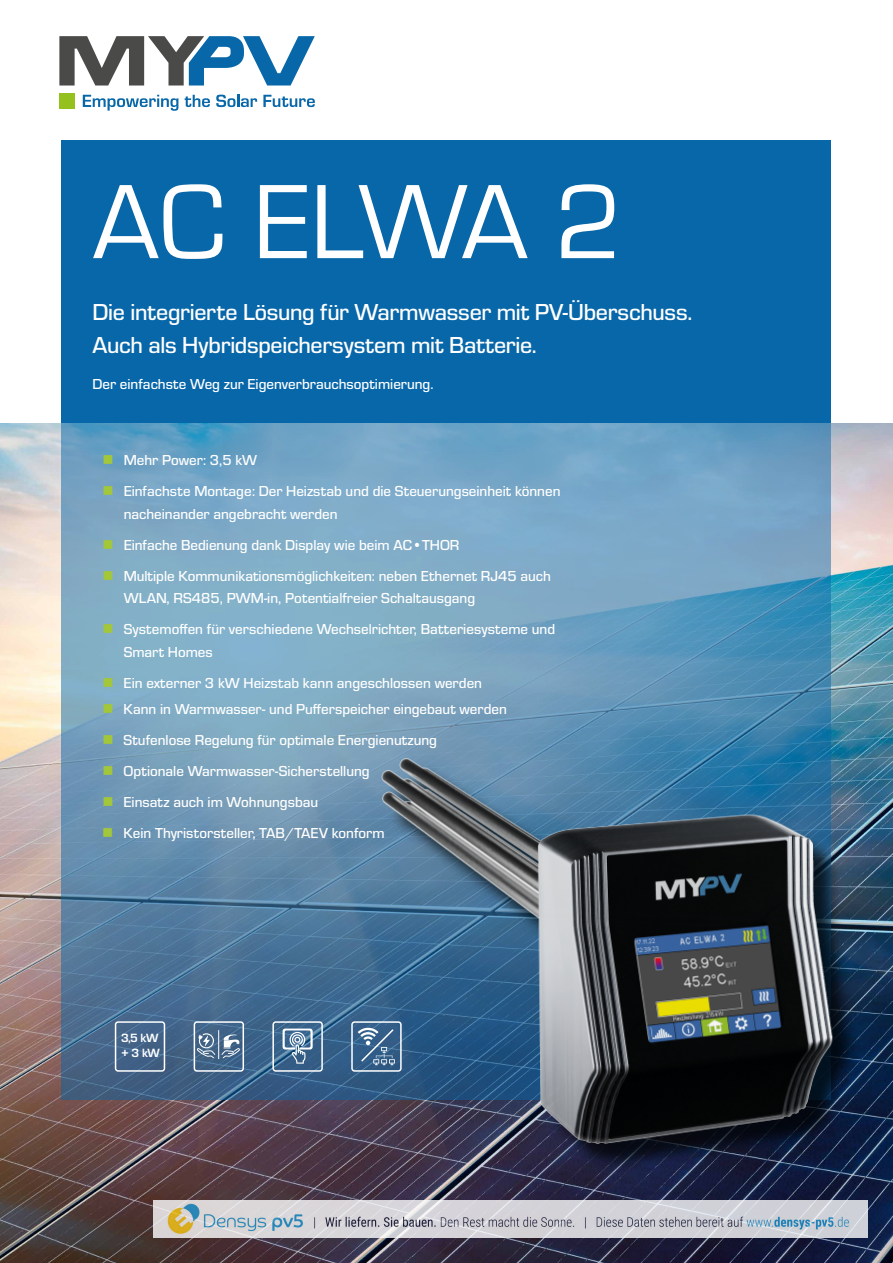
<style>
.page{position:relative;width:893px;height:1263px;background:#fff}
.page>*{position:absolute;margin:0;border:0;box-sizing:border-box;transform-origin:0 0}
.t1{font:109.5px "Eurostile";letter-spacing:-.025em;color:#fff}
.t2{font:500 24px/32.4px "Eurostile";letter-spacing:-.01em;color:#fff}
.t3{font:500 15px/31px "Eurostile";color:#fff}
.t4{font:700 12.45px/14.9px "Eurostile";color:#fff}
</style>
<div class="page">
<img style="left:0;top:423px;width:893px;height:840px">
<div style="left:62px;top:140px;width:769px;height:283px;background:#0867a9"></div>
<svg style="left:62px;top:423px;width:769px;height:676px;background:#709dbd"></svg>
<svg style="left:83px;top:95px;width:95px;height:16px"></svg>
<svg style="left:185px;top:95px;width:25px;height:12px"></svg>
<svg style="left:216px;top:95px;width:41px;height:12px"></svg>
<svg style="left:263px;top:95px;width:52px;height:12px"></svg>
<div style="left:59px;top:93px;width:16px;height:15px;background:#95c11f"></div>
<svg style="left:59px;top:36px;width:256px;height:50px"></svg>
<img style="left:200px;top:592px;width:693px;height:637px">
<div style="left:115px;top:1021px;width:50px;height:51px;border:2px solid #fff;border-radius:3px"></div>
<svg style="left:197px;top:1030px;width:43px;height:29px"></svg>
<div style="left:194px;top:1021px;width:50px;height:51px;border:2px solid #fff;border-radius:3px"></div>
<div style="left:272px;top:1021px;width:51px;height:51px;border:2px solid #fff;border-radius:3px"></div>
<svg style="left:283px;top:1028px;width:30px;height:36px"></svg>
<div style="left:351px;top:1021px;width:51px;height:51px;border:2px solid #fff;border-radius:3px"></div>
<svg style="left:358px;top:1028px;width:37px;height:37px"></svg>
<img style="left:153px;top:1200px;width:714px;height:37px">
<svg style="left:104px;top:455px;width:8px;height:9px"></svg>
<svg style="left:104px;top:486px;width:8px;height:9px"></svg>
<svg style="left:104px;top:540px;width:8px;height:8px"></svg>
<svg style="left:104px;top:571px;width:8px;height:8px"></svg>
<svg style="left:104px;top:624px;width:8px;height:9px"></svg>
<svg style="left:104px;top:678px;width:8px;height:8px"></svg>
<svg style="left:104px;top:704px;width:8px;height:9px"></svg>
<svg style="left:104px;top:735px;width:8px;height:9px"></svg>
<svg style="left:104px;top:766px;width:8px;height:9px"></svg>
<svg style="left:104px;top:797px;width:8px;height:9px"></svg>
<svg style="left:104px;top:828px;width:8px;height:9px"></svg>
<h1 class="t1" style="left:93px;top:148px;width:532px">AC ELWA 2</h1>
<h2 class="t2" style="left:93px;top:295px;width:601px">Die integrierte Lösung für Warmwasser mit PV-Überschuss.<br>Auch als Hybridspeichersystem mit Batterie.</h2>
<p class="t3" style="left:93px;top:367px;width:342px">Der einfachste Weg zur Eigenverbrauchsoptimierung.</p>
<p class="t3" style="left:124px;top:444px;width:438px">Mehr Power: 3,5 kW<br>Einfachste Montage: Der Heizstab und die Steuerungseinheit können</p>
<p class="t3" style="left:124px;top:497px;width:429px">nacheinander angebracht werden<br>Einfache Bedienung dank Display wie beim AC•THOR<br>Multiple Kommunikationsmöglichkeiten: neben Ethernet RJ45 auch</p>
<p class="t3" style="left:124px;top:582px;width:433px">WLAN, RS485, PWM-in, Potentialfreier Schaltausgang<br>Systemoffen für verschiedene Wechselrichter, Batteriesysteme und</p>
<p class="t3" style="left:124px;top:635px;width:360px">Smart Homes<br>Ein externer 3 kW Heizstab kann angeschlossen werden</p>
<p class="t3" style="left:124px;top:693px;width:385px">Kann in Warmwasser- und Pufferspeicher eingebaut werden Stufenlose Regelung für optimale Energienutzung<br>Optionale Warmwasser-Sicherstellung<br>Einsatz auch im Wohnungsbau<br>Kein Thyristorsteller, TAB/TAEV konform</p>
<p class="t4" style="left:121px;top:1029px;width:40px">3,5 kW + 3 kW</p>
</div>
